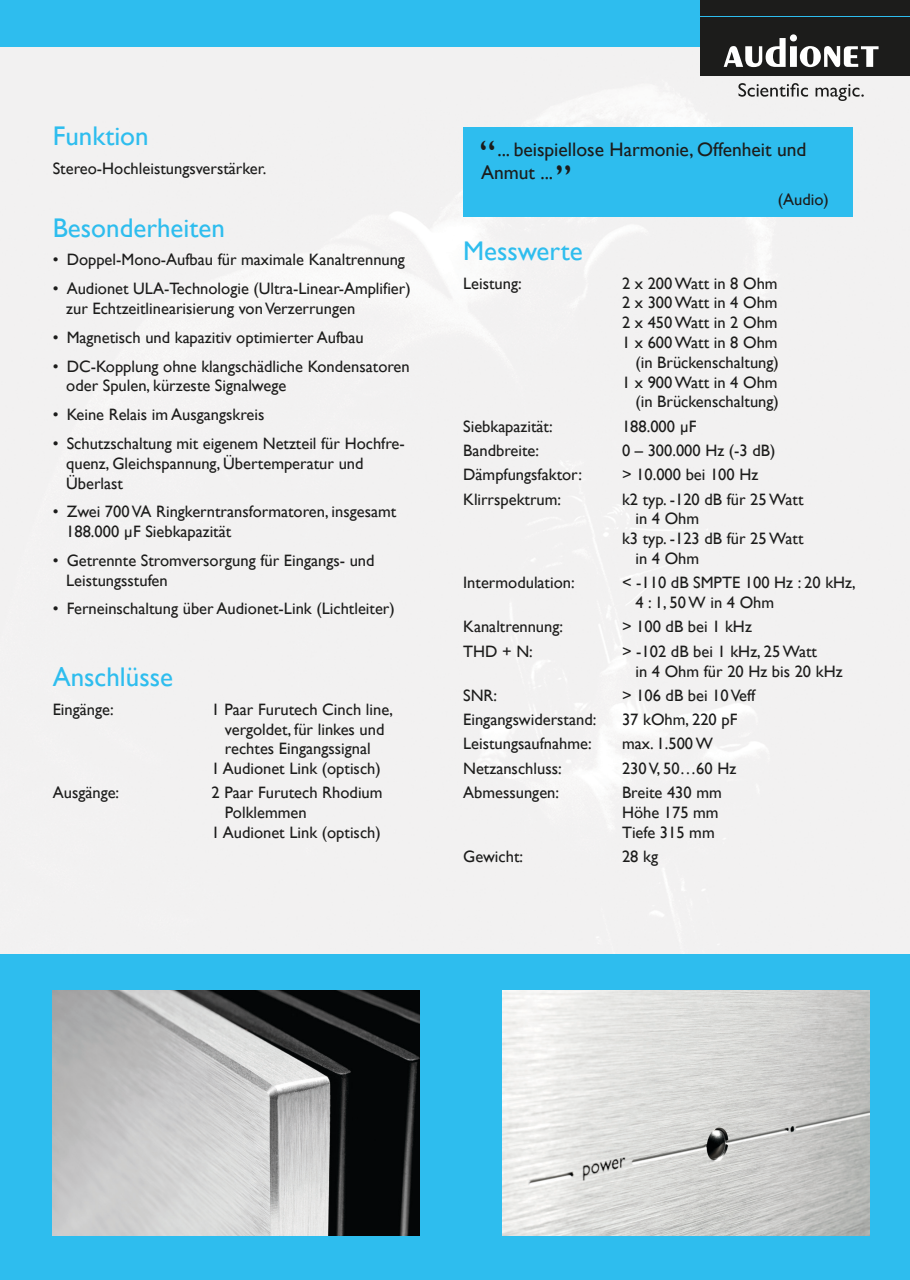
<style>
.page{position:relative;width:910px;height:1280px;background:#fff}
.page>*{position:absolute;margin:0;border:0;box-sizing:border-box;transform-origin:0 0}
.t1{font:37.5px "Gill Sans";color:#1c1c1b}
.t2{font:27px "Gill Sans";color:#2ebdee}
.t3{font:19.5px/23.4px "Gill Sans";color:#1c1c1b}
.t4{font:16.5px/19.8px "Gill Sans";color:#1c1c1b}
</style>
<div class="page">
<div style="left:0;top:47px;width:910px;height:907px;background:#f2f1f1"></div>
<div style="left:0;top:0;width:910px;height:47px;background:#2ebdee"></div>
<div style="left:0;top:954px;width:910px;height:326px;background:#2ebdee"></div>
<div style="left:701px;top:0;width:209px;height:75px;background:#1c1c1b"></div>
<svg style="left:724px;top:34px;width:154px;height:33px"></svg>
<hr style="left:701px;top:16px;width:209px;height:1px;background:#2ebdee">
<svg style="left:738px;top:83px;width:70px;height:14px"></svg>
<svg style="left:816px;top:84px;width:48px;height:17px"></svg>
<img style="left:53px;top:990px;width:367px;height:245px">
<img style="left:503px;top:990px;width:367px;height:245px">
<div style="left:463px;top:127px;width:390px;height:89px;background:#2ebdee"></div>
<h2 class="t2" style="left:53px;top:120px;width:97px">Funktion</h2>
<p class="t4" style="left:53px;top:158px;width:215px">Stereo-Hochleistungsverstärker.</p>
<h2 class="t2" style="left:53px;top:211px;width:174px">Besonderheiten</h2>
<p class="t4" style="left:53px;top:250px;width:354px">• Doppel-Mono-Aufbau für maximale Kanaltrennung</p>
<p class="t4" style="left:66px;top:278px;width:346px;text-indent:-13px">• Audionet ULA-Technologie (Ultra-Linear-Amplifier) zur Echtzeitlinearisierung von Verzerrungen</p>
<p class="t4" style="left:53px;top:327px;width:312px">• Magnetisch und kapazitiv optimierter Aufbau</p>
<p class="t4" style="left:66px;top:356px;width:345px;text-indent:-13px">• DC-Kopplung ohne klangschädliche Kondensatoren oder Spulen, kürzeste Signalwege</p>
<p class="t4" style="left:53px;top:404px;width:213px">• Keine Relais im Ausgangskreis</p>
<p class="t4" style="left:66px;top:433px;width:340px;text-indent:-13px">• Schutzschaltung mit eigenem Netzteil für Hochfre&shy;quenz, Gleichspannung, Übertemperatur und<br>Überlast</p>
<p class="t4" style="left:66px;top:502px;width:332px;text-indent:-13px">• Zwei 700 VA Ringkerntransformatoren, insgesamt<br>188.000 µF Siebkapazität</p>
<p class="t4" style="left:66px;top:550px;width:310px;text-indent:-13px">• Getrennte Stromversorgung für Eingangs- und<br>Leistungsstufen</p>
<p class="t4" style="left:53px;top:599px;width:344px">• Ferneinschaltung über Audionet-Link (Lichtleiter)</p>
<h2 class="t2" style="left:53px;top:661px;width:122px">Anschlüsse</h2>
<p class="t4" style="left:53px;top:699px;width:63px">Eingänge:</p>
<p class="t4" style="left:212px;top:699px;width:183px">1 Paar Furutech Cinch line,</p>
<p class="t4" style="left:225px;top:719px;width:161px">vergoldet, für linkes und</p>
<p class="t4" style="left:225px;top:739px;width:147px">rechtes Eingangssignal</p>
<p class="t4" style="left:212px;top:758px;width:171px">1 Audionet Link (optisch)</p>
<p class="t4" style="left:53px;top:783px;width:68px">Ausgänge:</p>
<p class="t4" style="left:212px;top:783px;width:173px">2 Paar Furutech Rhodium</p>
<p class="t4" style="left:225px;top:803px;width:83px">Polklemmen</p>
<p class="t4" style="left:212px;top:822px;width:171px">1 Audionet Link (optisch)</p>
<h1 class="t1" style="left:480px;top:133px;width:18px">“</h1>
<p class="t3" style="left:481px;top:137px;width:327px;text-indent:16px">... beispiellose Harmonie, Offenheit und<br>Anmut ...</p>
<h1 class="t1" style="left:555px;top:135px;width:18px">„</h1>
<p class="t4" style="left:778px;top:189px;width:53px">(Audio)</p>
<h2 class="t2" style="left:463px;top:235px;width:121px">Messwerte</h2>
<p class="t4" style="left:463px;top:273px;width:60px">Leistung:</p>
<p class="t4" style="left:622px;top:273px;width:158px;text-align:right">2 x 200 Watt in 8 Ohm<br>2 x 300 Watt in 4 Ohm<br>2 x 450 Watt in 2 Ohm<br>1 x 600 Watt in 8 Ohm (in Brückenschaltung)<br>1 x 900 Watt in 4 Ohm (in Brückenschaltung)</p>
<p class="t4" style="left:463px;top:416px;width:91px">Siebkapazität:</p>
<p class="t4" style="left:622px;top:416px;width:76px">188.000 µF</p>
<p class="t4" style="left:463px;top:440px;width:77px">Bandbreite:</p>
<p class="t4" style="left:622px;top:440px;width:155px">0 – 300.000 Hz (-3 dB)</p>
<p class="t4" style="left:463px;top:465px;width:120px">Dämpfungsfaktor:</p>
<p class="t4" style="left:622px;top:465px;width:138px">&gt; 10.000 bei 100 Hz</p>
<p class="t4" style="left:463px;top:489px;width:99px">Klirrspektrum:</p>
<p class="t4" style="left:622px;top:489px;width:183px">k2 typ. -120 dB für 25 Watt</p>
<p class="t4" style="left:635px;top:509px;width:65px">in 4 Ohm</p>
<p class="t4" style="left:622px;top:529px;width:183px">k3 typ. -123 dB für 25 Watt</p>
<p class="t4" style="left:635px;top:548px;width:65px">in 4 Ohm</p>
<p class="t4" style="left:463px;top:573px;width:113px">Intermodulation:</p>
<p class="t4" style="left:635px;top:573px;width:222px;text-indent:-13px">&lt; -110 dB SMPTE 100 Hz : 20 kHz,<br>4 : 1, 50 W in 4 Ohm</p>
<p class="t4" style="left:463px;top:617px;width:101px">Kanaltrennung:</p>
<p class="t4" style="left:622px;top:617px;width:131px">&gt; 100 dB bei 1 kHz</p>
<p class="t4" style="left:463px;top:641px;width:71px">THD + N:</p>
<p class="t4" style="left:635px;top:641px;width:209px;text-indent:-13px">&gt; -102 dB bei 1 kHz, 25 Watt<br>in 4 Ohm für 20 Hz bis 20 kHz</p>
<p class="t4" style="left:463px;top:685px;width:36px">SNR:</p>
<p class="t4" style="left:622px;top:685px;width:135px">&gt; 106 dB bei 10 Veff</p>
<p class="t4" style="left:463px;top:709px;width:135px">Eingangswiderstand:</p>
<p class="t4" style="left:622px;top:709px;width:117px">37 kOhm, 220 pF</p>
<p class="t4" style="left:463px;top:734px;width:130px">Leistungsaufnahme:</p>
<p class="t4" style="left:622px;top:734px;width:92px">max. 1.500 W</p>
<p class="t4" style="left:463px;top:758px;width:100px">Netzanschluss:</p>
<p class="t4" style="left:622px;top:758px;width:116px">230 V, 50…60 Hz</p>
<p class="t4" style="left:463px;top:782px;width:97px">Abmessungen:</p>
<p class="t4" style="left:622px;top:782px;width:101px">Breite 430 mm<br>Höhe 175 mm<br>Tiefe 315 mm</p>
<p class="t4" style="left:463px;top:846px;width:61px">Gewicht:</p>
<p class="t4" style="left:622px;top:846px;width:38px">28 kg</p>
</div>
